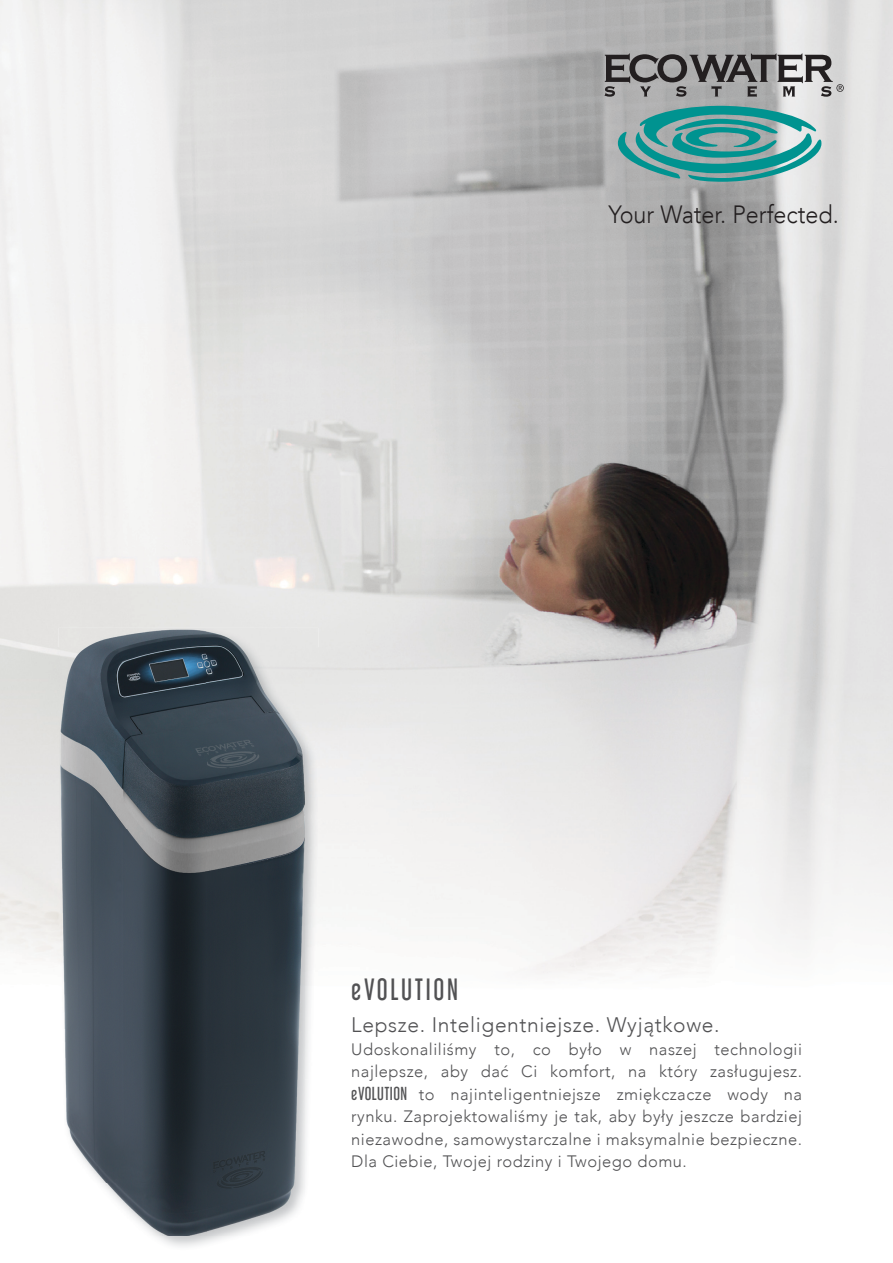
<style>
.page{position:relative;width:893px;height:1263px;background:#fff}
.page>*{position:absolute;margin:0;border:0;box-sizing:border-box;transform-origin:0 0}
.t1{font:27px "Libel Suit Rg";letter-spacing:.1em;color:#525254}
.t2{font:300 25.05px "Avenir";color:#231f20;scale:.94 1}
.t3{font:300 21px "Avenir";letter-spacing:.03em;color:#525254}
.t4{font:300 16.5px/22.5px "Avenir";letter-spacing:.03em;color:#525254;text-align:justify}
.s1{font-family:"Libel Suit Rg";font-weight:400}
</style>
<div class="page">
<img style="left:0;top:0;width:735px;height:647px">
<img style="left:735px;top:0;width:158px;height:944px">
<img style="left:59px;top:628px;width:259px;height:619px">
<img style="left:60px;top:630px;width:244px;height:606px">
<svg style="left:618px;top:105px;width:203px;height:77px;background:#6aa9a8"></svg>
<svg style="left:604px;top:53px;width:240px;height:44px;background:#888787"></svg>
<h2 class="t2" style="left:608px;top:200px;width:247px">Your Water. Perfected.</h2>
<h1 class="t1" style="left:351px;top:968px;width:108px">eVOLUTION</h1>
<p class="t3" style="left:351px;top:1012px;width:370px">Lepsze. Inteligentniejsze. Wyjątkowe.</p>
<p class="t4" style="left:351px;top:1037px;width:452px">Udoskonaliliśmy to, co było w naszej technologii najlepsze, aby dać Ci komfort, na który zasługujesz. <span class="s1">eVOLUTION</span> to najinteligentniejsze zmiękczacze wody na rynku. Zaprojektowaliśmy je tak, aby były jeszcze bardziej niezawodne, samowystarczalne i maksymalnie bezpieczne.<br>Dla Ciebie, Twojej rodziny i Twojego domu.</p>
</div>
